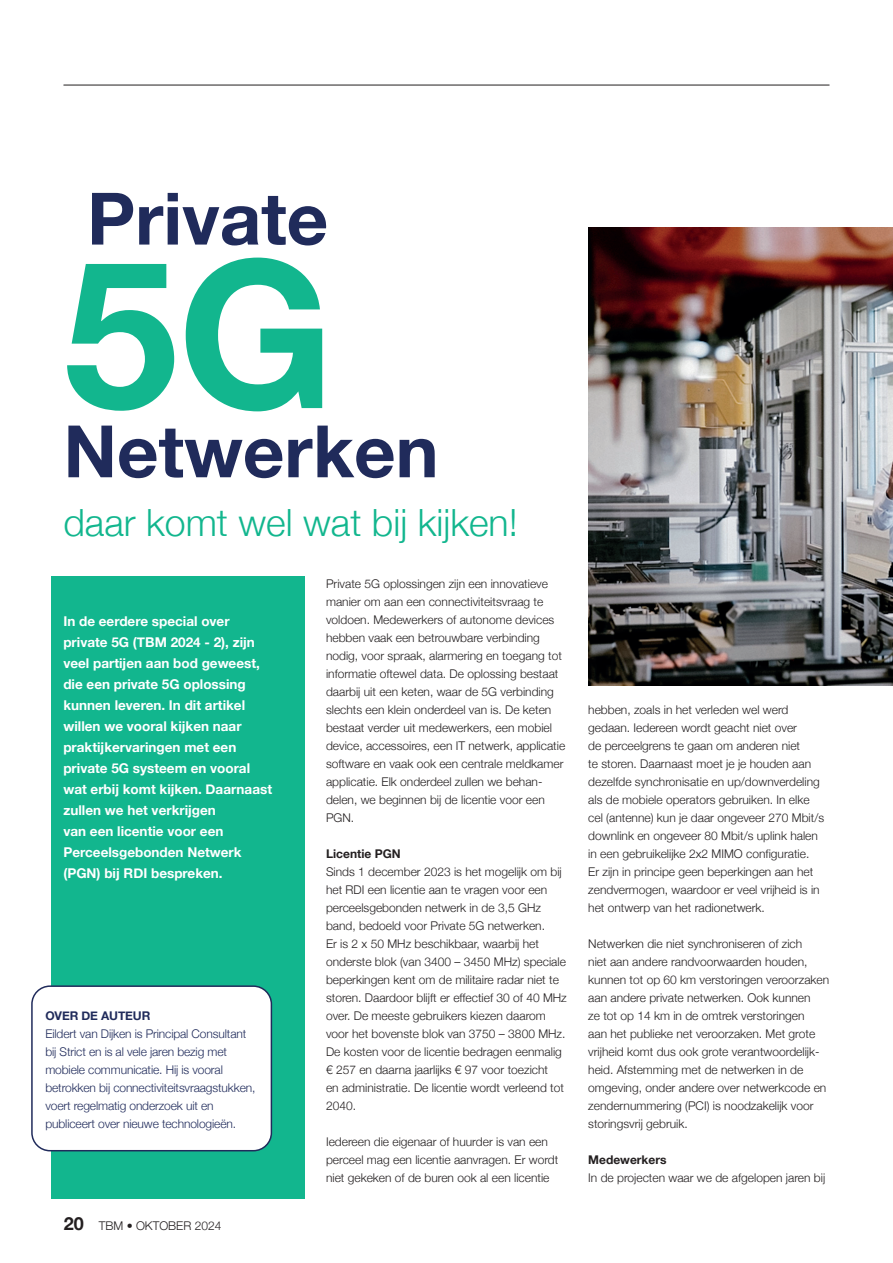
<style>
.page{position:relative;width:893px;height:1263px;background:#fff}
.page>*{position:absolute;margin:0;border:0;box-sizing:border-box;transform-origin:0 0}
.t1{font:700 205.95px "Helvetica Neue";color:#12b68e}
.t2{font:700 72.3px "Helvetica Neue";color:#202b5b}
.t3{font:300 37.5px "Helvetica Neue";color:#12b68e}
.t4{font:700 13.5px/21px "Helvetica Neue";color:#fff}
.t5{font:300 12px/18px "Helvetica Neue";color:#231f20}
.t6{font:300 12px/18px "Helvetica Neue";letter-spacing:-.01em;color:#202b5b}
.t7{font:700 12px "Helvetica Neue";color:#231f20}
.t8{font:700 12px "Helvetica Neue";letter-spacing:-.01em;color:#202b5b}
.s1{font-weight:700;font-size:18px}
</style>
<div class="page">
<hr style="left:64px;top:85px;width:765px;height:1px;background:#231f20">
<div style="left:52px;top:576px;width:253px;height:623px;background:#12b68e"></div>
<div style="left:32px;top:986px;width:239px;height:165px;background:#fff;border-radius:18px"></div>
<div style="left:31px;top:985px;width:241px;height:166px;border:2px solid #202b5b;border-radius:18px"></div>
<img style="left:588px;top:228px;width:305px;height:458px">
<h2 class="t2" style="left:87px;top:162px;width:243px">Private</h2>
<h1 class="t1" style="left:63px;top:173px;width:272px">5G</h1>
<h2 class="t2" style="left:63px;top:395px;width:377px">Netwerken</h2>
<h3 class="t3" style="left:63px;top:492px;width:456px">daar komt wel wat bij kijken!</h3>
<p class="t4" style="left:63px;top:610px;width:210px">In de eerdere special over private 5G (TBM 2024 - 2), zijn veel partijen aan bod geweest, die een private 5G oplossing kunnen leveren. In dit artikel willen we vooral kijken naar praktijkervaringen met een private 5G systeem en vooral wat erbij komt kijken. Daarnaast zullen we het verkrijgen<br>van een licentie voor een<br>Perceelsgebonden Netwerk (PGN) bij RDI bespreken.</p>
<p class="t8" style="left:45px;top:1006px;width:106px">OVER DE AUTEUR</p>
<p class="t6" style="left:45px;top:1024px;width:212px">Eildert van Dijken is Principal Consultant bij Strict en is al vele jaren bezig met mobiele communicatie. Hij is vooral betrokken bij connectiviteitsvraagstukken, voert regelmatig onderzoek uit en publiceert over nieuwe technologieën.</p>
<p class="t5" style="left:64px;top:1216px;width:159px"><span class="s1">20</span> TBM • OKTOBER 2024</p>
<p class="t5" style="left:326px;top:574px;width:241px">Private 5G oplossingen zijn een innovatieve manier om aan een connectiviteitsvraag te voldoen. Medewerkers of autonome devices hebben vaak een betrouwbare verbinding nodig, voor spraak, alarmering en toegang tot informatie oftewel data. De oplossing bestaat daarbij uit een keten, waar de 5G verbinding slechts een klein onderdeel van is. De keten bestaat verder uit medewerkers, een mobiel device, accessoires, een IT netwerk, applicatie software en vaak ook een centrale meldkamer applicatie. Elk onderdeel zullen we behan&shy;delen, we beginnen bij de licentie voor een PGN.</p>
<p class="t7" style="left:326px;top:844px;width:76px">Licentie PGN</p>
<p class="t5" style="left:326px;top:862px;width:242px">Sinds 1 december 2023 is het mogelijk om bij het RDI een licentie aan te vragen voor een perceelsgebonden netwerk in de 3,5 GHz band, bedoeld voor Private 5G netwerken.<br>Er is 2 x 50 MHz beschikbaar, waarbij het onderste blok (van 3400 – 3450 MHz) speciale beperkingen kent om de militaire radar niet te storen. Daardoor blijft er effectief 30 of 40 MHz over. De meeste gebruikers kiezen daarom voor het bovenste blok van 3750 – 3800 MHz.<br>De kosten voor de licentie bedragen eenmalig € 257 en daarna jaarlijks € 97 voor toezicht<br>en administratie. De licentie wordt verleend tot 2040.</p>
<p class="t5" style="left:326px;top:1132px;width:234px">Iedereen die eigenaar of huurder is van een perceel mag een licentie aanvragen. Er wordt niet gekeken of de buren ook al een licentie</p>
<p class="t5" style="left:588px;top:700px;width:237px">hebben, zoals in het verleden wel werd gedaan. Iedereen wordt geacht niet over<br>de perceelgrens te gaan om anderen niet<br>te storen. Daarnaast moet je je houden aan dezelfde synchronisatie en up/downverdeling als de mobiele operators gebruiken. In elke cel (antenne) kun je daar ongeveer 270 Mbit/s downlink en ongeveer 80 Mbit/s uplink halen in een gebruikelijke 2x2 MIMO configuratie.<br>Er zijn in principe geen beperkingen aan het zendvermogen, waardoor er veel vrijheid is in het ontwerp van het radionetwerk.</p>
<p class="t5" style="left:588px;top:934px;width:242px">Netwerken die niet synchroniseren of zich<br>niet aan andere randvoorwaarden houden, kunnen tot op 60 km verstoringen veroorzaken aan andere private netwerken. Ook kunnen<br>ze tot op 14 km in de omtrek verstoringen<br>aan het publieke net veroorzaken. Met grote vrijheid komt dus ook grote verantwoordelijk&shy;heid. Afstemming met de netwerken in de omgeving, onder andere over netwerkcode en zendernummering (PCI) is noodzakelijk voor storingsvrij gebruik.</p>
<p class="t7" style="left:588px;top:1150px;width:80px">Medewerkers</p>
<p class="t5" style="left:588px;top:1168px;width:238px">In de projecten waar we de afgelopen jaren bij</p>
</div>
